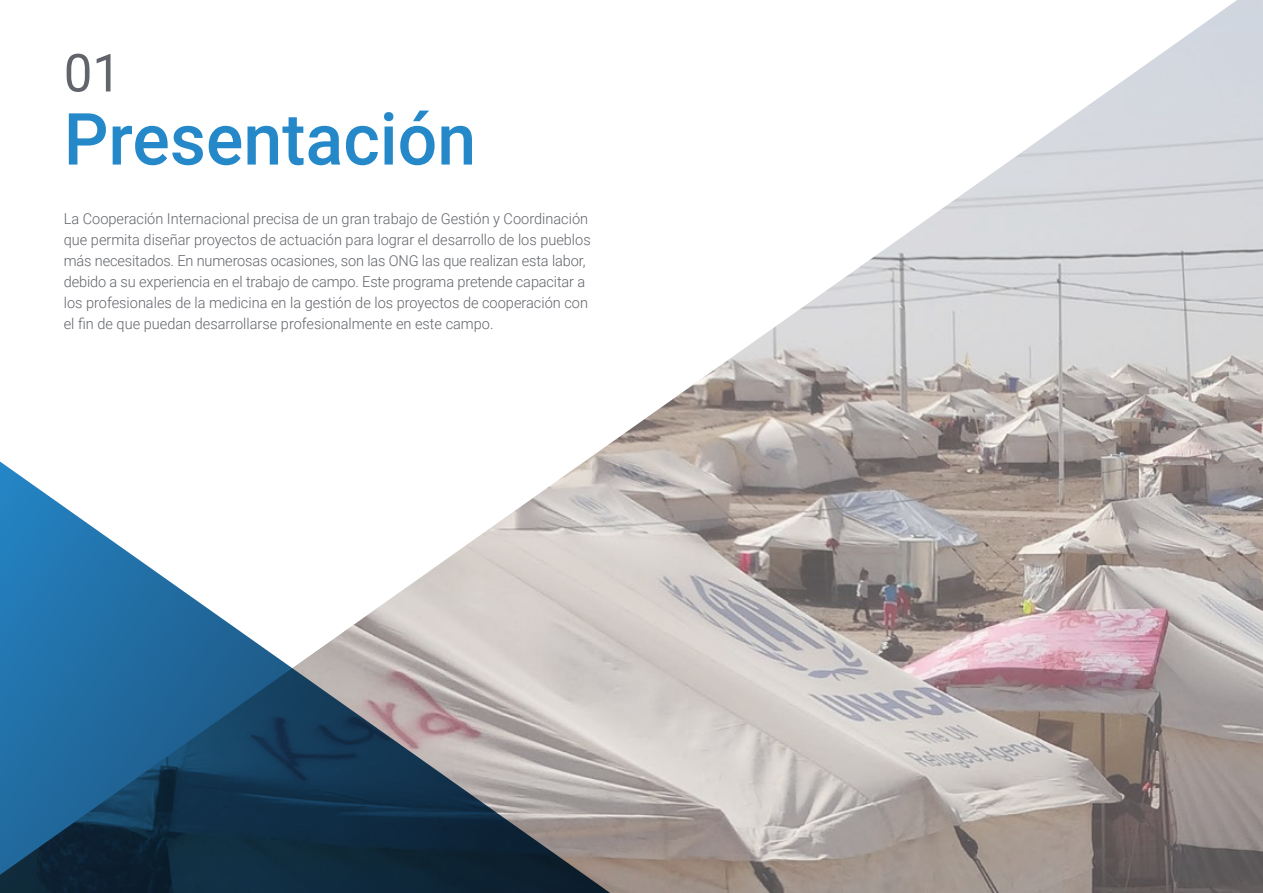
<style>
.page{position:relative;width:1263px;height:893px;background:#fff}
.page>*{position:absolute;margin:0;border:0;box-sizing:border-box;transform-origin:0 0}
.t1{font:500 72px "Roboto";color:#2488c9}
.t2{font:52.5px "Roboto";color:#61646a}
.t3{font:300 15px/21px "Roboto";color:#61646a}
</style>
<div class="page">
<img style="left:607px;top:0;width:656px;height:893px">
<svg style="left:0;top:446px;width:640px;height:447px"></svg>
<h2 class="t2" style="left:64px;top:36px;width:59px">01</h2>
<h1 class="t1" style="left:64px;top:89px;width:414px">Presentación</h1>
<p class="t3" style="left:64px;top:207px;width:528px">La Cooperación Internacional precisa de un gran trabajo de Gestión y Coordinación que permita diseñar proyectos de actuación para lograr el desarrollo de los pueblos más necesitados. En numerosas ocasiones, son las ONG las que realizan esta labor, debido a su experiencia en el trabajo de campo. Este programa pretende capacitar a los profesionales de la medicina en la gestión de los proyectos de cooperación con el fin de que puedan desarrollarse profesionalmente en este campo.</p>
</div>
